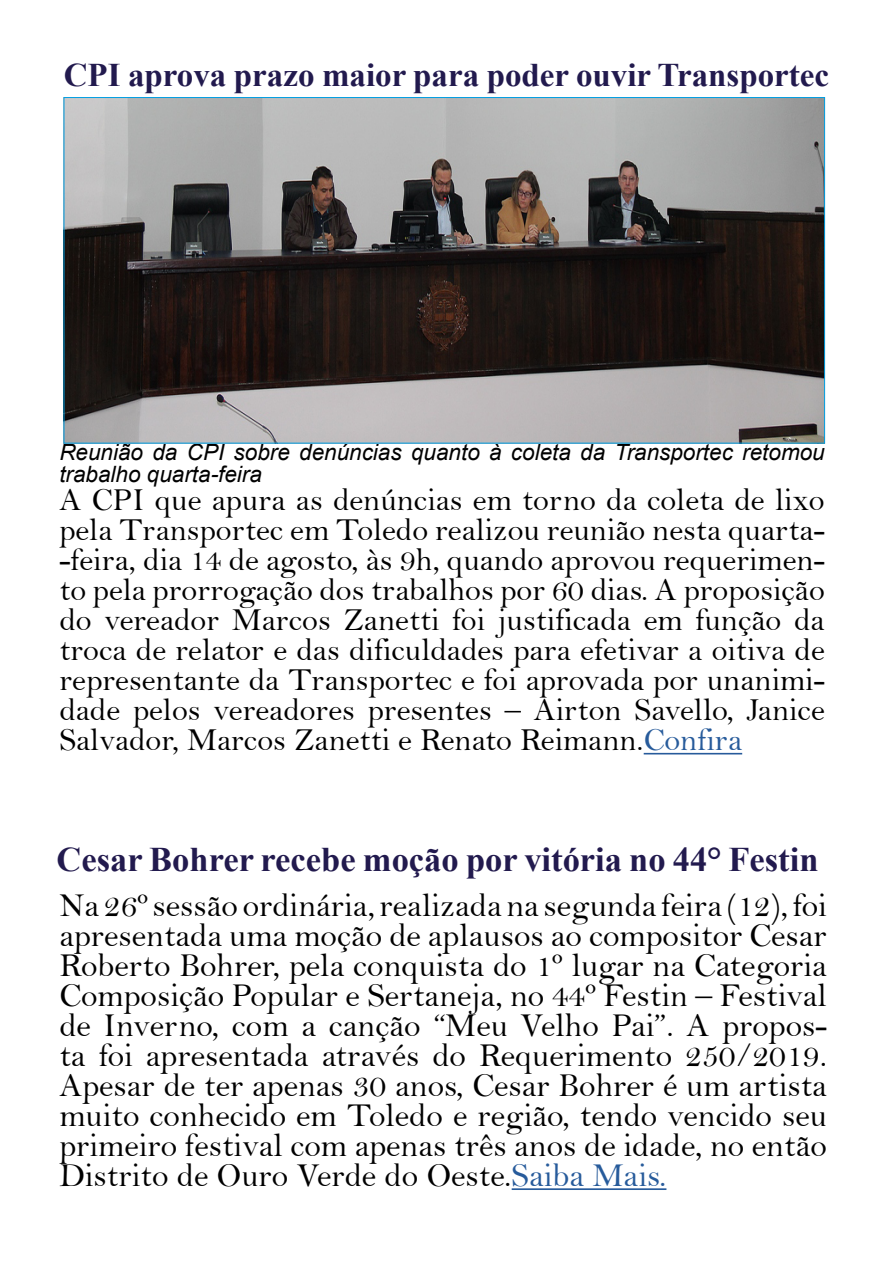
<style>
.page{position:relative;width:893px;height:1263px;background:#fff}
.page>*{position:absolute;margin:0;border:0;box-sizing:border-box;transform-origin:0 0}
.t1{font:700 34.5px "Times New Roman";color:#221a4e}
.t2{font:33.6px/30px "Bell";color:#000;text-align:justify}
.t3{font:700 33px "Times New Roman";color:#221a4e}
.t4{font:32.25px/30px "Bell";color:#000;text-align:justify}
.t5{font:italic 22.5px/22.5px "Arial";color:#000}
.s1{color:#275b9b}
</style>
<div class="page">
<hr style="left:644px;top:753px;width:98px;height:1px;background:#275b9b">
<hr style="left:512px;top:1188px;width:154px;height:2px;background:#275b9b">
<svg style="left:64px;top:97px;width:761px;height:346px;background:#686564"></svg>
<p class="t3" style="left:64px;top:51px;width:767px">CPI aprova prazo maior para poder ouvir Transportec</p>
<p class="t5" style="left:59px;top:441px;width:767px">Reunião da CPI sobre denúncias quanto à coleta da Transportec retomou trabalho quarta-feira</p>
<p class="t4" style="left:59px;top:485px;width:767px">A CPI que apura as denúncias em torno da coleta de lixo pela Transportec em Toledo realizou reunião nesta quarta--feira, dia 14 de agosto, às 9h, quando aprovou requerimen&shy;to pela prorrogação dos trabalhos por 60 dias. A proposição do vereador Marcos Zanetti foi justificada em função da troca de relator e das dificuldades para efetivar a oitiva de representante da Transportec e foi aprovada por unanimi&shy;dade pelos vereadores presentes – Airton Savello, Janice Salvador, Marcos Zanetti e Renato Reimann.<span class="s1">Confira</span></p>
<p class="t1" style="left:56px;top:835px;width:764px">Cesar Bohrer recebe moção por vitória no 44° Festin</p>
<p class="t2" style="left:59px;top:890px;width:769px">Na 26º sessão ordinária, realizada na segunda feira (12), foi apresentada uma moção de aplausos ao compositor Cesar Roberto Bohrer, pela conquista do 1º lugar na Categoria Composição Popular e Sertaneja, no 44º Festin – Festival de Inverno, com a canção “Meu Velho Pai”. A propos&shy;ta foi apresentada através do Requerimento 250/2019.<br>Apesar de ter apenas 30 anos, Cesar Bohrer é um artista muito conhecido em Toledo e região, tendo vencido seu primeiro festival com apenas três anos de idade, no então Distrito de Ouro Verde do Oeste.<span class="s1">Saiba Mais.</span></p>
</div>
